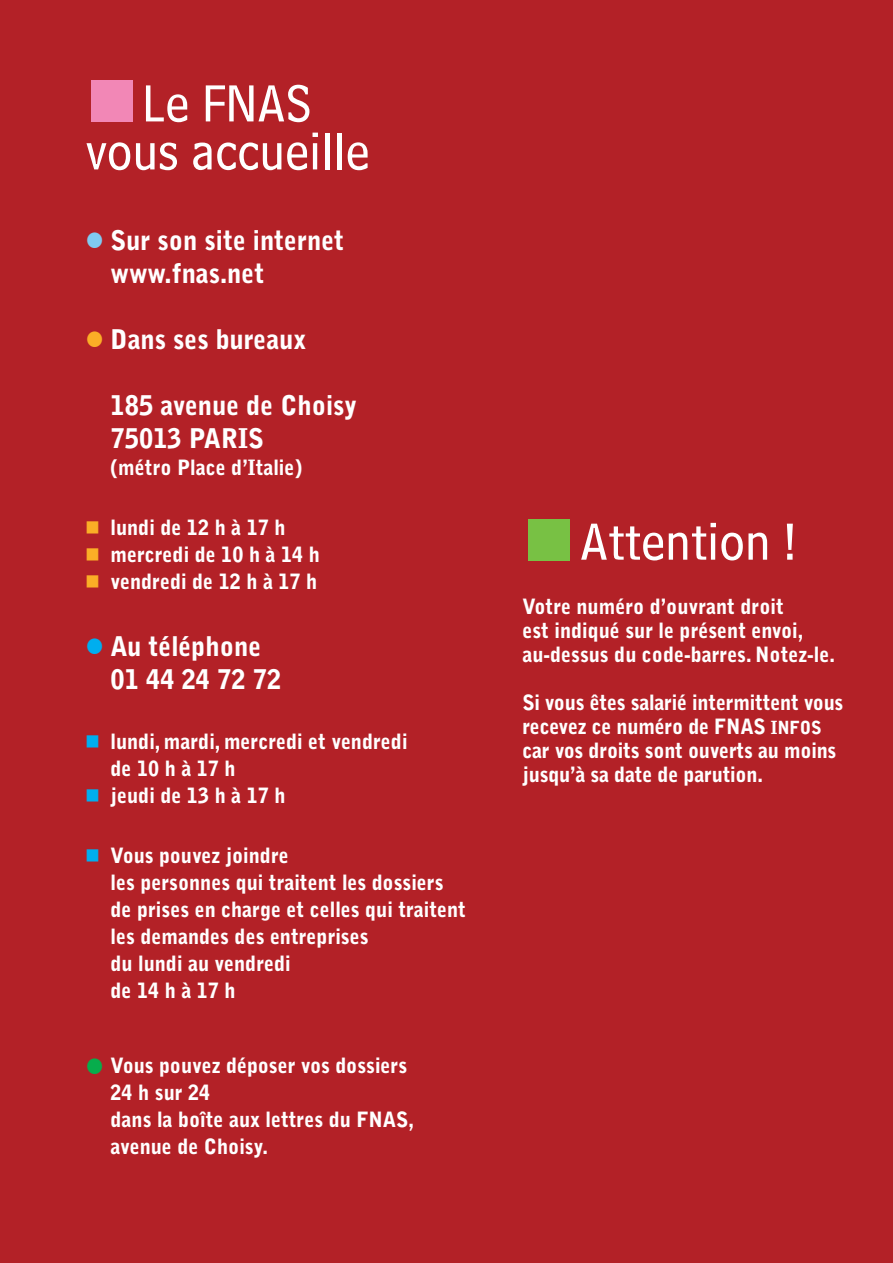
<style>
.page{position:relative;width:893px;height:1263px;background:#b32127}
.page>*{position:absolute;margin:0;border:0;box-sizing:border-box;transform-origin:0 0}
.t1{font:54px/48px "Bell Centennial Std Sub Capt";color:#fff;scale:.95 1}
.t2{font:900 27px/33px "Bell Gothic Std";color:#fff;scale:.95 1}
.t3{font:900 21px/27px "Bell Gothic Std";color:#fff;scale:.95 1}
.s1{color:#f287b6}
.s2{color:#80caf0}
.s3{color:#fbae26}
.s4{color:#00aeef}
.s5{color:#07ad4c}
.s6{color:#78c144}
.s7{font-size:18px}
</style>
<div class="page">
<h1 class="t1" style="left:85px;top:85px;width:301px"><span class="s1">■</span>Le FNAS vous accueille</h1>
<p class="t2" style="left:111px;top:226px;width:247px;text-indent:-26px"><span class="s2">●</span> Sur son site internet www.fnas.net</p>
<p class="t2" style="left:85px;top:325px;width:234px"><span class="s3">●</span> Dans ses bureaux</p>
<p class="t2" style="left:111px;top:391px;width:261px">185 avenue de Choisy<br>75013 PARIS</p>
<p class="t3" style="left:111px;top:456px;width:203px">(métro Place d’Italie)</p>
<p class="t3" style="left:85px;top:516px;width:213px"><span class="s3">■</span> lundi de 12 h à 17 h</p>
<p class="t3" style="left:85px;top:543px;width:249px"><span class="s3">■</span> mercredi de 10 h à 14 h</p>
<p class="t3" style="left:85px;top:570px;width:246px"><span class="s3">■</span> vendredi de 12 h à 17 h</p>
<p class="t2" style="left:111px;top:631px;width:181px;text-indent:-26px"><span class="s4">●</span> Au téléphone<br>01 44 24 72 72</p>
<p class="t3" style="left:111px;top:729px;width:314px;text-indent:-26px"><span class="s4">■</span> lundi, mardi, mercredi et vendredi de10hà17h</p>
<p class="t3" style="left:85px;top:783px;width:213px"><span class="s4">■</span> jeudi de 13 h à 17 h</p>
<p class="t3" style="left:111px;top:843px;width:376px;text-indent:-26px"><span class="s4">■</span> Vous pouvez joindre<br>les personnes qui traitent les dossiers de prises en charge et celles qui traitent les demandes des entreprises<br>du lundi au vendredi<br>de14hà17h</p>
<p class="t3" style="left:111px;top:1054px;width:321px;text-indent:-26px"><span class="s5">●</span> Vous pouvez déposer vos dossiers<br>24 h sur 24<br>dans la boîte aux lettres du FNAS, avenue de Choisy.</p>
<h1 class="t1" style="left:522px;top:523px;width:290px"><span class="s6">■</span>Attention !</h1>
<p class="t3" style="left:522px;top:596px;width:331px;line-height:24px">Votre numéro d’ouvrant droit<br>est indiqué sur le présent envoi, au-dessus du code-barres. Notez-le.</p>
<p class="t3" style="left:522px;top:692px;width:339px;line-height:24px">Si vous êtes salarié intermittent vous recevez ce numéro de FNAS <span class="s7">INFOS </span>car vos droits sont ouverts au moins jusqu’à sa date de parution.</p>
</div>
